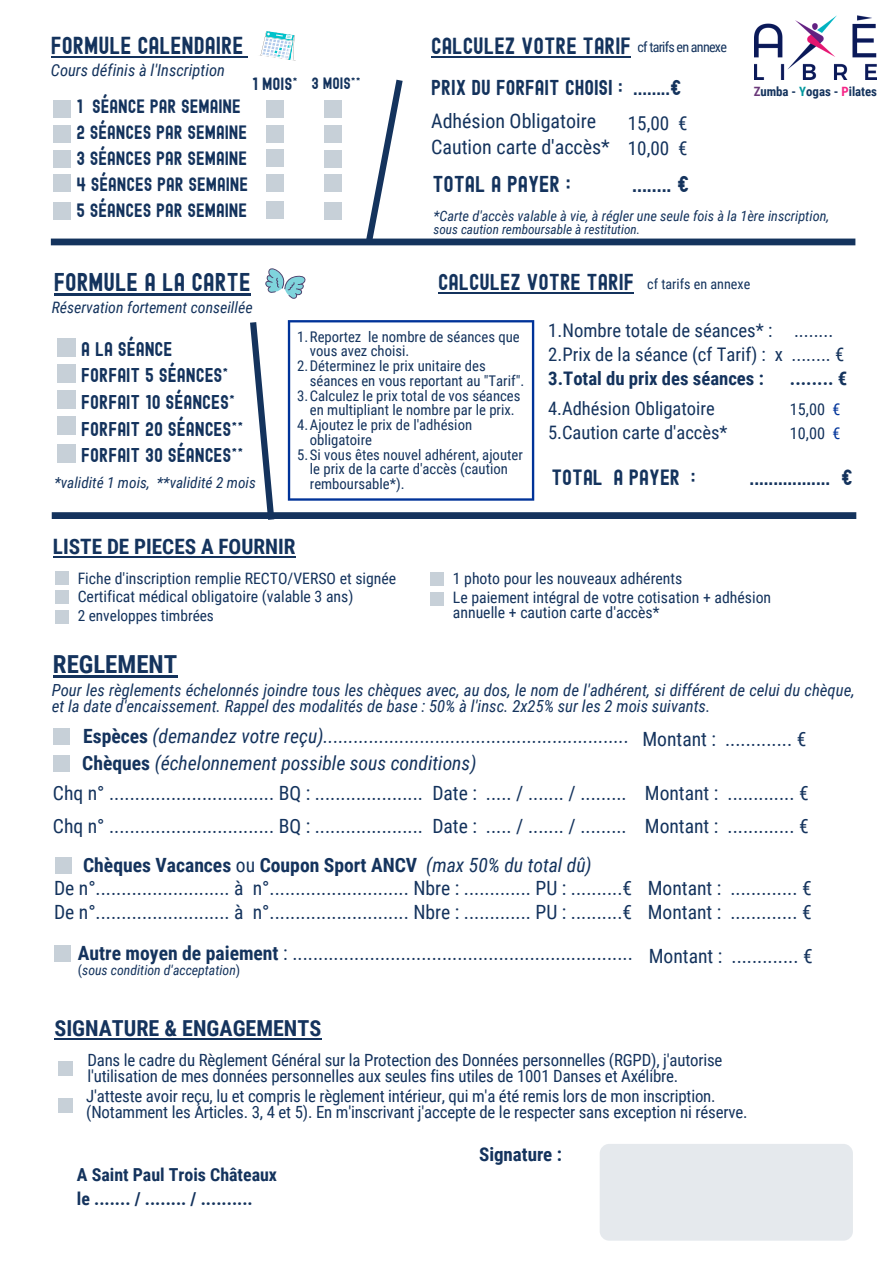
<style>
.page{position:relative;width:894px;height:1264px;background:#fff}
.page>*{position:absolute;margin:0;border:0;box-sizing:border-box;transform-origin:0 0}
.t1{font:25.05px "Edmund";color:#14335d}
.t2{font:700 24.9px "Roboto Condensed";color:#14335d}
.t3{font:24px "Edmund";color:#14335d}
.t4{font:22.95px "Edmund";color:#14335d}
.t5{font:22.5px "Edmund";color:#14335d}
.t6{font:22.35px "Edmund";color:#14335d}
.t7{font:700 22.05px "Roboto Condensed";color:#14335d}
.t8{font:21.6px "Edmund";color:#14335d}
.t9{font:700 21.15px "Roboto Condensed";color:#14335d}
.t10{font:21px "Edmund";color:#14335d}
.t11{font:19.95px/25.8px "Roboto Condensed";color:#14335d}
.t12{font:19.65px/23.4px "Roboto Condensed";color:#14335d}
.t13{font:italic 19.65px "Roboto Condensed";color:#14335d}
.t14{font:700 19.65px "Roboto Condensed";color:#14335d}
.t15{font:19.5px/26.7px "Edmund";color:#14335d}
.t16{font:19.2px/24.9px "Roboto Condensed";color:#14335d}
.t17{font:18.9px/26px "Edmund";color:#14335d}
.t18{font:700 18.9px "Roboto Condensed";color:#14335d}
.t19{font:18.75px/24.2px "Roboto Condensed";color:#14335d}
.t20{font:700 18.75px "Roboto Condensed";color:#14335d}
.t21{font:18.6px/24px "Roboto Condensed";color:#14335d}
.t22{font:700 17.85px/24.6px "Roboto Condensed";color:#14335d}
.t23{font:17.25px "Edmund";color:#14335d}
.t24{font:16.8px/15.9px "Roboto Condensed";letter-spacing:-.01em;color:#14335d}
.t25{font:italic 16.65px/16.6px "Roboto Condensed";color:#14335d}
.t26{font:italic 16.5px "Roboto Condensed";color:#14335d}
.t27{font:16.2px/24.2px "Roboto Condensed";color:#14335d}
.t28{font:16.05px "Edmund";color:#14335d}
.t29{font:15.75px/18.6px "Roboto Condensed";color:#14335d}
.t30{font:italic 15.75px "Roboto Condensed";color:#14335d}
.t31{font:italic 15.3px "Roboto Condensed";color:#14335d}
.t32{font:15.3px "Roboto Condensed";color:#14335d}
.t33{font:14.7px "Roboto Condensed";color:#14335d}
.t34{font:italic 14.25px "Roboto Condensed";color:#14335d}
.t35{font:14.1px "Roboto Condensed";color:#14335d}
.t36{font:italic 13.8px "Roboto Condensed";color:#14335d}
.t37{font:italic 13.2px "Roboto Condensed";color:#14335d}
.t38{font:700 12.75px "Roboto Condensed";color:#14335d}
.s1{font-family:"Roboto Condensed";font-size:14.1px}
.s2{color:#6a3879}
.s3{color:#03989e}
.s4{color:#f52687}
.s5{color:#039}
.s6{font-weight:700;font-style:normal}
.s7{font-weight:400}
.s8{font-weight:400;font-style:italic}
.s9{font-weight:700}
.s10{font-style:normal}
</style>
<div class="page">
<div style="left:58px;top:1061px;width:14px;height:14px;background:#c7d0d8"></div>
<div style="left:59px;top:1098px;width:14px;height:14px;background:#c7d0d8"></div>
<img style="left:754px;top:15px;width:122px;height:65px">
<div style="left:599px;top:1143px;width:253px;height:97px;background:#e5e9ed;border-radius:10px"></div>
<div style="left:55px;top:609px;width:14px;height:14px;background:#c7d0d8"></div>
<div style="left:430px;top:572px;width:13px;height:13px;background:#c7d0d8"></div>
<div style="left:430px;top:592px;width:13px;height:13px;background:#c7d0d8"></div>
<div style="left:55px;top:571px;width:14px;height:13px;background:#c7d0d8"></div>
<div style="left:55px;top:590px;width:14px;height:14px;background:#c7d0d8"></div>
<hr style="left:53px;top:556px;width:243px;height:2px;background:#14335d">
<div style="left:54px;top:755px;width:16px;height:16px;background:#c7d0d8"></div>
<div style="left:54px;top:728px;width:16px;height:16px;background:#c7d0d8"></div>
<div style="left:55px;top:857px;width:16px;height:16px;background:#c7d0d8"></div>
<div style="left:54px;top:945px;width:16px;height:16px;background:#c7d0d8"></div>
<hr style="left:54px;top:293px;width:196px;height:2px;background:#14335d">
<svg style="left:51px;top:80px;width:804px;height:165px"></svg>
<svg style="left:265px;top:268px;width:41px;height:31px"></svg>
<svg style="left:259px;top:31px;width:37px;height:30px"></svg>
<svg style="left:52px;top:320px;width:804px;height:200px"></svg>
<hr style="left:438px;top:292px;width:195px;height:2px;background:#14335d">
<hr style="left:54px;top:1038px;width:267px;height:2px;background:#14335d">
<hr style="left:53px;top:675px;width:124px;height:2px;background:#14335d">
<hr style="left:51px;top:56px;width:192px;height:2px;background:#14335d">
<hr style="left:431px;top:56px;width:200px;height:2px;background:#14335d">
<p class="t3" style="left:51px;top:34px;width:194px">FORMULE CALENDAIRE</p>
<p class="t26" style="left:51px;top:61px;width:176px">Cours définis à l'Inscription</p>
<p class="t23" style="left:252px;top:76px;width:47px">1 MOIS*</p>
<p class="t17" style="left:76px;top:95px;width:173px">1 SÉANCE PAR SEMAINE<br>2 SÉANCES PAR SEMAINE<br>3 SÉANCES PAR SEMAINE<br>4 SÉANCES PAR SEMAINE<br>5 SÉANCES PAR SEMAINE</p>
<p class="t28" style="left:311px;top:76px;width:51px">3 MOIS**</p>
<p class="t4" style="left:431px;top:36px;width:297px">CALCULEZ VOTRE TARIF <span class="s1">cftarifs en annexe</span></p>
<p class="t10" style="left:431px;top:78px;width:252px">PRIX DU FORFAIT CHOISI : ........€</p>
<p class="t11" style="left:431px;top:109px;width:180px">Adhésion Obligatoire<br>Caution carte d'accès*</p>
<p class="t16" style="left:627px;top:111px;width:61px">15,00 €<br>10,00 €</p>
<p class="t6" style="left:432px;top:174px;width:140px">TOTAL A PAYER :</p>
<p class="t6" style="left:632px;top:174px;width:59px">........ €</p>
<p class="t38" style="left:753px;top:84px;width:125px"><span class="s2">Z</span>umba - <span class="s3">Y</span>ogas - <span class="s4">P</span>ilates</p>
<p class="t34" style="left:433px;top:208px;width:397px">*Carte d'accès valable à vie, à régler une seule fois à la 1ère inscription,</p>
<p class="t37" style="left:433px;top:221px;width:208px">sous caution remboursable à restitution.</p>
<p class="t1" style="left:54px;top:271px;width:198px">FORMULE A LA CARTE</p>
<p class="t30" style="left:52px;top:299px;width:202px">Réservation fortement conseillée</p>
<p class="t15" style="left:81px;top:336px;width:163px">A LA SÉANCE<br>FORFAIT 5 SÉANCES*<br>FORFAIT 10 SÉANCES*<br>FORFAIT 20 SÉANCES**<br>FORFAIT 30 SÉANCES**</p>
<p class="t31" style="left:54px;top:473px;width:203px">*validité 1 mois, **validité 2 mois</p>
<p class="t5" style="left:438px;top:272px;width:197px">CALCULEZ VOTRE TARIF</p>
<p class="t19" style="left:548px;top:318px;width:297px">1.Nombre totale de séances* : ........<br>2.Prix de la séance (cf Tarif) : x ........ €</p>
<p class="t20" style="left:548px;top:368px;width:217px">3.Total du prix des séances :</p>
<p class="t20" style="left:789px;top:368px;width:59px">........ €</p>
<p class="t35" style="left:647px;top:276px;width:105px">cf tarifs en annexe</p>
<p class="t33" style="left:297px;top:328px;width:224px">1.Reportez le nombre de séances que</p>
<p class="t33" style="left:310px;top:343px;width:101px">vous avez choisi.</p>
<p class="t33" style="left:297px;top:357px;width:190px">2.Déterminez le prix unitaire des</p>
<p class="t33" style="left:310px;top:372px;width:216px">séances en vous reportant au "Tarif".</p>
<p class="t33" style="left:297px;top:387px;width:225px">3.Calculez le prix total de vos séances</p>
<p class="t33" style="left:310px;top:402px;width:206px">en multipliant le nombre par le prix.</p>
<p class="t33" style="left:297px;top:416px;width:176px">4.Ajoutez le prix de l'adhésion</p>
<p class="t33" style="left:310px;top:431px;width:64px">obligatoire</p>
<p class="t33" style="left:297px;top:446px;width:227px">5.Si vous êtes nouvel adhérent, ajouter</p>
<p class="t33" style="left:310px;top:461px;width:199px">le prix de la carte d'accès (caution</p>
<p class="t33" style="left:310px;top:475px;width:96px">remboursable*).</p>
<p class="t21" style="left:548px;top:396px;width:181px">4.Adhésion Obligatoire<br>5.Caution carte d'accès*</p>
<p class="t27" style="left:789px;top:397px;width:52px">15,00 <span class="s5">€<br></span>10,00 <span class="s5">€</span></p>
<p class="t8" style="left:551px;top:467px;width:146px">TOTAL A PAYER :</p>
<p class="t8" style="left:749px;top:467px;width:105px">................. €</p>
<p class="t9" style="left:53px;top:534px;width:244px">LISTE DE PIECES A FOURNIR</p>
<p class="t29" style="left:78px;top:569px;width:320px">Fiche d'inscription remplie RECTO/VERSO et signée<br>Certificat médical obligatoire (valable 3 ans)</p>
<p class="t32" style="left:78px;top:606px;width:138px">2 enveloppes timbrées</p>
<p class="t2" style="left:53px;top:650px;width:126px">REGLEMENT</p>
<p class="t29" style="left:452px;top:569px;width:231px">1 photo pour les nouveaux adhérents</p>
<p class="t29" style="left:452px;top:589px;width:320px;line-height:15.8px">Le paiement intégral de votre cotisation + adhésion annuelle + caution carte d'accès*</p>
<p class="t25" style="left:52px;top:681px;width:804px">Pour les règlements échelonnés joindre tous les chèques avec, au dos, le nom de l'adhérent, si différent de celui du chèque, et la date d'encaissement. Rappel des modalités de base : 50% à l'insc. 2x25% sur les 2 mois suivants.</p>
<p class="t13" style="left:83px;top:724px;width:547px"><span class="s6">Espèces</span> (demandez votre reçu)............................................................</p>
<p class="t12" style="left:53px;top:781px;width:757px">Chq n° ................................ BQ : ..................... Date : ..... / ....... / ......... Montant : ............. €</p>
<p class="t12" style="left:642px;top:728px;width:165px">Montant : ............. €</p>
<p class="t13" style="left:82px;top:751px;width:395px"><span class="s6">Chèques</span> (échelonnement possible sous conditions)</p>
<p class="t12" style="left:53px;top:814px;width:757px">Chq n° ................................ BQ : ..................... Date : ..... / ....... / ......... Montant : ............. €</p>
<p class="t14" style="left:83px;top:853px;width:510px">Chèques Vacances <span class="s7">ou</span> Coupon Sport ANCV <span class="s8">(max 50% du total dû)</span></p>
<p class="t12" style="left:54px;top:876px;width:579px">De n°.......................... à n°........................... Nbre : ............. PU : ..........€</p>
<p class="t12" style="left:54px;top:900px;width:579px">De n°.......................... à n°........................... Nbre : ............. PU : ..........€</p>
<p class="t12" style="left:78px;top:941px;width:556px"><span class="s9">Autre moyen de paiement</span> : ..................................................................</p>
<p class="t36" style="left:78px;top:961px;width:164px"><span class="s10">(</span>sous condition d'acceptation<span class="s10">)</span></p>
<p class="t7" style="left:54px;top:1015px;width:268px">SIGNATURE &amp; ENGAGEMENTS</p>
<p class="t12" style="left:647px;top:876px;width:165px">Montant : ............. €<br>Montant : ............. €</p>
<p class="t12" style="left:648px;top:944px;width:165px">Montant : ............. €</p>
<p class="t24" style="left:87px;top:1052px;width:636px">Dans le cadre du Règlement Général sur la Protection des Données personnelles (RGPD), j'autorise l'utilisation de mes données personnelles aux seules fins utiles de 1001 Danses et Axélibre.</p>
<p class="t24" style="left:86px;top:1088px;width:662px">J'atteste avoir reçu, lu et compris le règlement intérieur, qui m'a été remis lors de mon inscription. (Notamment les Articles. 3, 4 et 5). En m'inscrivant j'accepte de le respecter sans exception ni réserve.</p>
<p class="t22" style="left:77px;top:1162px;width:201px">A Saint Paul Trois Châteaux le ....... / ........ / ..........</p>
<p class="t18" style="left:479px;top:1143px;width:84px">Signature :</p>
</div>
